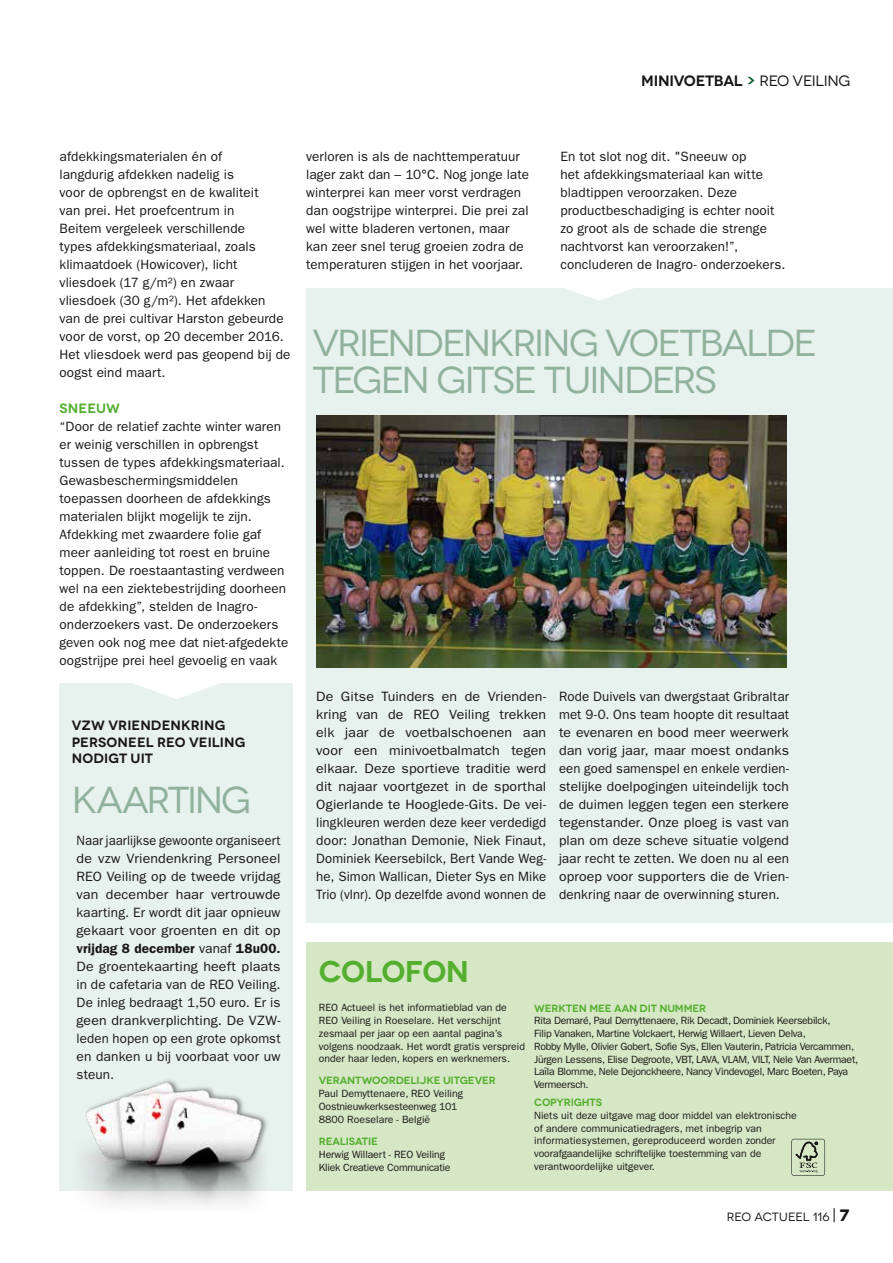
<style>
.page{position:relative;width:893px;height:1263px;background:#fff}
.page>*{position:absolute;margin:0;border:0;box-sizing:border-box;transform-origin:0 0}
.t1{font:37.5px/37.5px "Novecentowide";letter-spacing:-.055em;color:#90b29d}
.t2{font:600 30px "Novecentowide";letter-spacing:-.02em;color:#54af2e}
.t3{font:600 15px "Novecentowide";letter-spacing:-.02em;color:#181716}
.t4{font:13.5px/18px "Franklin Gothic";letter-spacing:.01em;color:#181716}
.t5{font:13.5px/18px "Franklin Gothic";letter-spacing:.01em;color:#181716;text-align:justify;scale:1.05 1}
.t6{font:13.5px/18px "Franklin Gothic";letter-spacing:.01em;color:#181716;text-align:justify;scale:.95 1}
.t7{font:600 13.5px/16.5px "Novecentowide";letter-spacing:.005em;color:#181716}
.t8{font:600 13.5px "Novecentowide";letter-spacing:.005em;color:#54af2e}
.t9{font:12px "Novecentowide";color:#181716}
.t10{font:10.5px/12.8px "ITC Franklin Gothic Std";letter-spacing:-.01em;color:#181716}
.t11{font:600 10.5px "Novecentowide";letter-spacing:-.01em;color:#54af2e}
.s1{color:#005a29}
.s2{font-weight:400}
.s3{font-weight:600}
.s4{font-family:"Novecentoslabcondensed";font-size:16.5px}
.s5{font-weight:700;font-size:16.5px}
</style>
<div class="page">
<div style="left:60px;top:683px;width:233px;height:508px;background:#e7f1ee"></div>
<svg style="left:133px;top:683px;width:87px;height:16px"></svg>
<div style="left:306px;top:288px;width:587px;height:635px;background:#e7f1ee"></div>
<div style="left:306px;top:942px;width:587px;height:249px;background:#d6e7c5"></div>
<svg style="left:791px;top:1139px;width:34px;height:37px"></svg>
<svg style="left:565px;top:288px;width:68px;height:13px"></svg>
<img style="left:316px;top:415px;width:470px;height:253px">
<img style="left:84px;top:1079px;width:183px;height:127px">
<p class="t3" style="left:641px;top:71px;width:211px">MINIVOETBAL <span class="s1">&gt;</span> <span class="s2">REO VEILING</span></p>
<p class="t4" style="left:60px;top:147px;width:232px">afdekkingsmaterialen én of<br>langdurig afdekken nadelig is<br>voor de opbrengst en de kwaliteit<br>van prei. Het proefcentrum in<br>Beitem vergeleek verschillende<br>types afdekkingsmateriaal, zoals klimaatdoek (Howicover), licht vliesdoek (17 g/m²) en zwaar vliesdoek (30 g/m²). Het afdekken<br>van de prei cultivar Harston gebeurde voor de vorst, op 20 december 2016.<br>Het vliesdoek werd pas geopend bij de oogst eind maart.</p>
<p class="t8" style="left:60px;top:400px;width:62px">SNEEUW</p>
<p class="t4" style="left:60px;top:417px;width:230px">“Door de relatief zachte winter waren er weinig verschillen in opbrengst tussen de types afdekkingsmateriaal.<br>Gewasbeschermingsmiddelen toepassen doorheen de afdekkings materialen blijkt mogelijk te zijn.<br>Afdekking met zwaardere folie gaf meer aanleiding tot roest en bruine toppen. De roestaantasting verdween wel na een ziektebestrijding doorheen de afdekking”, stelden de Inagro&shy;onderzoekers vast. De onderzoekers geven ook nog mee dat niet-afgedekte oogstrijpe prei heel gevoelig en vaak</p>
<p class="t7" style="left:72px;top:717px;width:175px">VZW VRIENDENKRING<br>PERSONEEL REO VEILING<br>NODIGT UIT</p>
<h1 class="t1" style="left:72px;top:781px;width:181px">KAARTING</h1>
<p class="t6" style="left:77px;top:831px;width:216px">Naar jaarlijkse gewoonte organiseert de vzw Vriendenkring Personeel REO Veiling op de tweede vrijdag van december haar vertrouwde kaarting. Er wordt dit jaar opnieuw gekaart voor groenten en dit op <span class="s3">vrijdag 8 december</span> vanaf <span class="s3">18u00.<br></span>De groentekaarting heeft plaats in de cafetaria van de REO Veiling.<br>De inleg bedraagt 1,50 euro. Er is geen drankverplichting. De VZW&shy;leden hopen op een grote opkomst en danken u bij voorbaat voor uw steun.</p>
<p class="t4" style="left:306px;top:147px;width:224px">verloren is als de nachttemperatuur lager zakt dan – 10°C. Nog jonge late winterprei kan meer vorst verdragen dan oogstrijpe winterprei. Die prei zal wel witte bladeren vertonen, maar kan zeer snel terug groeien zodra de temperaturen stijgen in het voorjaar.</p>
<p class="t4" style="left:560px;top:147px;width:227px">En tot slot nog dit. "Sneeuw op<br>het afdekkingsmateriaal kan witte bladtippen veroorzaken. Deze productbeschadiging is echter nooit zo groot als de schade die strenge nachtvorst kan veroorzaken!”, concluderen de Inagro- onderzoekers.</p>
<h1 class="t1" style="left:313px;top:324px;width:506px">VRIENDENKRING VOETBALDE<br>TEGEN GITSE TUINDERS</h1>
<p class="t5" style="left:316px;top:687px;width:221px">De Gitse Tuinders en de Vrienden&shy;kring van de REO Veiling trekken elk jaar de voetbalschoenen aan voor een minivoetbalmatch tegen elkaar. Deze sportieve traditie werd dit najaar voortgezet in de sporthal Ogierlande te Hooglede-Gits. De vei&shy;lingkleuren werden deze keer verdedigd door: Jonathan Demonie, Niek Finaut, Dominiek Keersebilck, Bert Vande Weg&shy;he, Simon Wallican, Dieter Sys en Mike Trio (vlnr). Op dezelfde avond wonnen de</p>
<p class="t4" style="left:559px;top:687px;width:231px;text-align:justify">Rode Duivels van dwergstaat Gribraltar met 9-0. Ons team hoopte dit resultaat te evenaren en bood meer weerwerk dan vorig jaar, maar moest ondanks een goed samenspel en enkele verdien&shy;stelijke doelpogingen uiteindelijk toch de duimen leggen tegen een sterkere tegenstander. Onze ploeg is vast van plan om deze scheve situatie volgend jaar recht te zetten. We doen nu al een oproep voor supporters die de Vrien&shy;denkring naar de overwinning sturen.</p>
<h2 class="t2" style="left:319px;top:953px;width:152px">COLOFON</h2>
<p class="t10" style="left:319px;top:1001px;width:208px">REO Actueel is het informatieblad van de REO Veiling in Roeselare. Het verschijnt zesmaal per jaar op een aantal pagina’s volgens noodzaak. Het wordt gratis verspreid onder haar leden, kopers en werknemers.</p>
<p class="t11" style="left:319px;top:1074px;width:178px">VERANTWOORDELIJKE UITGEVER</p>
<p class="t10" style="left:319px;top:1087px;width:146px;line-height:13.2px">Paul Demyttenaere, REO Veiling<br>Oostnieuwkerksesteenweg 101<br>8800 Roeselare - België</p>
<p class="t11" style="left:319px;top:1135px;width:61px">REALISATIE</p>
<p class="t10" style="left:319px;top:1148px;width:133px">Herwig Willaert - REO Veiling<br>Kliek Creatieve Communicatie</p>
<p class="t11" style="left:534px;top:1001px;width:174px">WERKTEN MEE AAN DIT NUMMER</p>
<p class="t10" style="left:534px;top:1014px;width:326px">Rita Demaré, Paul Demyttenaere, Rik Decadt, Dominiek Keersebilck,<br>Filip Vanaken, Martine Volckaert, Herwig Willaert, Lieven Delva,<br>Robby Mylle, Olivier Gobert, Sofie Sys, Ellen Vauterin, Patricia Vercammen, Jürgen Lessens, Elise Degroote, VBT, LAVA, VLAM, VILT, Nele Van Avermaet, Laïla Blomme, Nele Dejonckheere, Nancy Vindevogel, Marc Boeten, Paya Vermeersch.</p>
<p class="t11" style="left:534px;top:1096px;width:69px">COPYRIGHTS</p>
<p class="t10" style="left:534px;top:1109px;width:264px">Niets uit deze uitgave mag door middel van elektronische of andere communicatiedragers, met inbegrip van informatiesystemen, gereproduceerd worden zonder voorafgaandelijke schriftelijke toestemming van de verantwoordelijke uitgever.</p>
<p class="t9" style="left:727px;top:1209px;width:124px">REO ACTUEEL 116 <span class="s4">|</span> <span class="s5">7</span></p>
</div>
